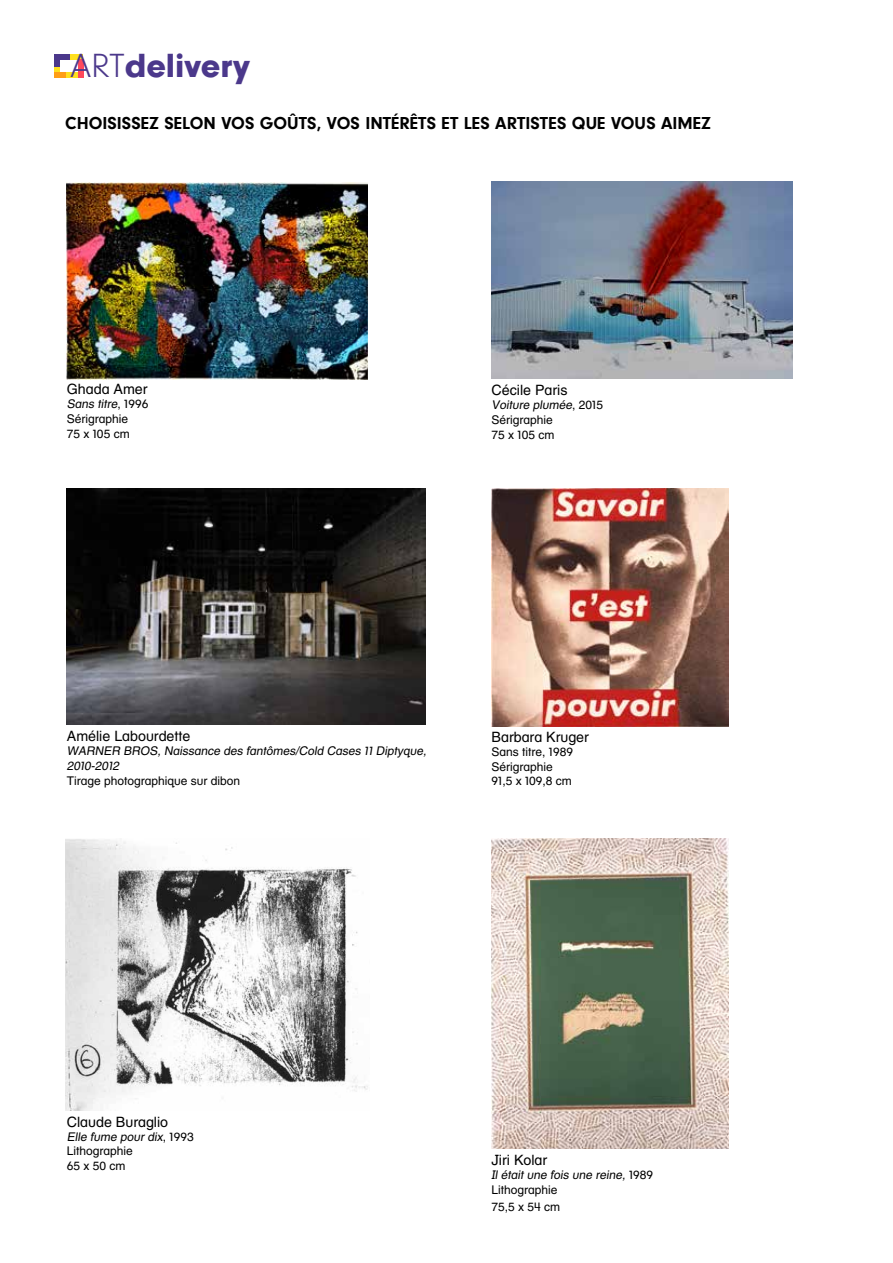
<style>
.page{position:relative;width:893px;height:1263px;background:#fff}
.page>*{position:absolute;margin:0;border:0;box-sizing:border-box;transform-origin:0 0}
.t1{font:900 34.8px "Neuzeit Gro";color:#4b388b}
.t2{font:700 18px "Neuzeit Gro";color:#000}
.t3{font:14.25px "Helvetica Ba N";color:#000}
.t4{font:12px/14.4px "Helvetica Ba N";color:#000}
.t5{font:italic 12px/14.4px "Helvetica Ba N";color:#000}
.s1{font-weight:300}
.s2{font-style:italic}
.s3{font-style:normal}
</style>
<div class="page">
<img style="left:67px;top:183px;width:301px;height:196px">
<img style="left:65px;top:839px;width:303px;height:272px">
<img style="left:492px;top:489px;width:236px;height:237px">
<img style="left:67px;top:489px;width:359px;height:236px">
<div style="left:54px;top:54px;width:17px;height:5px;background:#4b388b"></div>
<div style="left:71px;top:54px;width:12px;height:5px;background:#ffe01e"></div>
<div style="left:54px;top:58px;width:5px;height:9px;background:#4b388b"></div>
<div style="left:54px;top:72px;width:13px;height:5px;background:#ff9e16"></div>
<div style="left:78px;top:59px;width:5px;height:18px;background:#ff495c"></div>
<div style="left:67px;top:72px;width:11px;height:5px;background:#ffe01e"></div>
<svg style="left:54px;top:67px;width:5px;height:5px"></svg>
<img style="left:492px;top:839px;width:236px;height:310px">
<img style="left:492px;top:182px;width:300px;height:196px">
<h1 class="t1" style="left:71px;top:46px;width:181px"><span class="s1">ART</span>delivery</h1>
<h2 class="t2" style="left:65px;top:113px;width:647px">CHOISISSEZ SELON VOS GOÛTS, VOS INTÉRÊTS ET LES ARTISTES QUE VOUS AIMEZ</h2>
<p class="t3" style="left:67px;top:380px;width:82px">Ghada Amer</p>
<p class="t4" style="left:67px;top:397px;width:83px"><span class="s2">Sans titre</span>, 1996<br>Sérigraphie</p>
<p class="t4" style="left:67px;top:427px;width:64px">75 x 105 cm</p>
<p class="t3" style="left:492px;top:381px;width:78px">Cécile Paris</p>
<p class="t4" style="left:492px;top:398px;width:113px"><span class="s2">Voiture plumée</span>, 2015<br>Sérigraphie</p>
<p class="t4" style="left:492px;top:428px;width:64px">75 x 105 cm</p>
<p class="t3" style="left:67px;top:727px;width:125px">Amélie Labourdette</p>
<p class="t5" style="left:67px;top:744px;width:361px">WARNER BROS, Naissance des fantômes/Cold Cases 11 Diptyque,<br>2010-2012</p>
<p class="t4" style="left:67px;top:774px;width:175px">Tirage photographique sur dibon</p>
<p class="t3" style="left:492px;top:728px;width:99px">Barbara Kruger</p>
<p class="t4" style="left:492px;top:745px;width:83px">Sans titre, 1989<br>Sérigraphie<br>91,5 x 109,8 cm</p>
<p class="t3" style="left:67px;top:1112px;width:103px">Claude Buraglio</p>
<p class="t4" style="left:67px;top:1129px;width:128px"><span class="s2">Elle fume pour dix</span>, 1993<br>Lithographie<br>65 x 50 cm</p>
<p class="t3" style="left:492px;top:1151px;width:57px">Jiri Kolar</p>
<p class="t5" style="left:492px;top:1168px;width:163px">Il était une fois une reine, <span class="s3">1989<br>Lithographie</span></p>
<p class="t4" style="left:492px;top:1199px;width:70px">75,5 x 54 cm</p>
</div>
